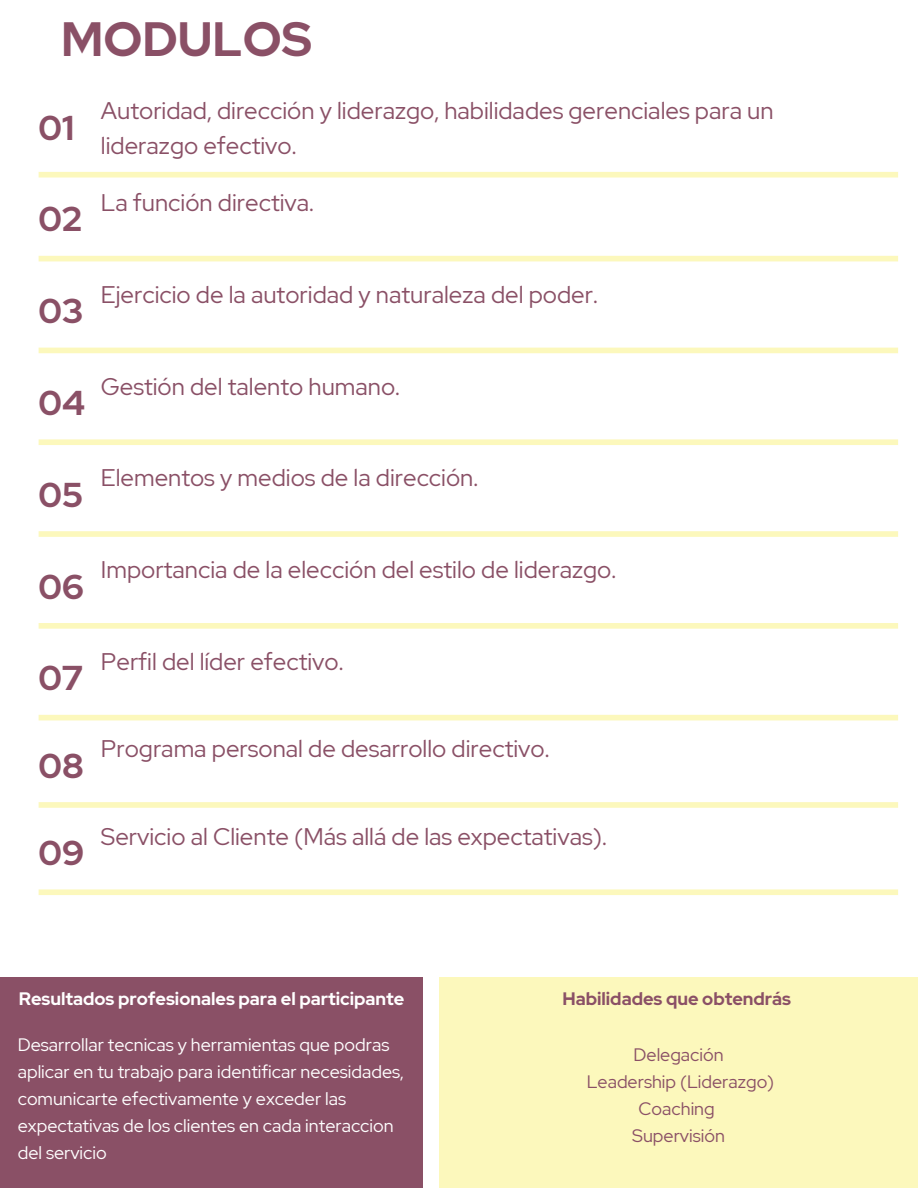
<style>
.page{position:relative;width:918px;height:1188px;background:#fff}
.page>*{position:absolute;margin:0;border:0;box-sizing:border-box;transform-origin:0 0}
.t1{font:700 48px "Red Hat Display";color:#8a5066}
.t2{font:700 34.35px "Red Hat Display";color:#8a5066}
.t3{font:24px/34.8px "Red Hat Display";color:#8a5066}
.t4{font:18px/27px "Red Hat Display";color:#fff}
.t5{font:18px/27px "Red Hat Display";color:#8a5066;text-align:center}
.t6{font:700 18px "Red Hat Display";color:#fff}
.t7{font:700 18px "Red Hat Display";color:#8a5066}
</style>
<div class="page">
<div style="left:39px;top:172px;width:859px;height:6px;background:#fcf8bc"></div>
<div style="left:39px;top:256px;width:859px;height:5px;background:#fcf8bc"></div>
<div style="left:39px;top:348px;width:859px;height:5px;background:#fcf8bc"></div>
<div style="left:39px;top:439px;width:859px;height:6px;background:#fcf8bc"></div>
<div style="left:39px;top:531px;width:859px;height:6px;background:#fcf8bc"></div>
<div style="left:39px;top:623px;width:859px;height:6px;background:#fcf8bc"></div>
<div style="left:39px;top:715px;width:859px;height:5px;background:#fcf8bc"></div>
<div style="left:39px;top:802px;width:859px;height:6px;background:#fcf8bc"></div>
<div style="left:39px;top:889px;width:859px;height:6px;background:#fcf8bc"></div>
<div style="left:0;top:977px;width:423px;height:211px;background:#8a5066"></div>
<div style="left:439px;top:977px;width:479px;height:211px;background:#fcf8bc"></div>
<h1 class="t1" style="left:61px;top:7px;width:253px">MODULOS</h1>
<h2 class="t2" style="left:39px;top:105px;width:37px">01</h2>
<h2 class="t2" style="left:39px;top:196px;width:45px">02</h2>
<p class="t3" style="left:101px;top:94px;width:674px">Autoridad, dirección y liderazgo, habilidades gerenciales para un liderazgo efectivo.</p>
<p class="t3" style="left:101px;top:185px;width:215px">La función directiva.</p>
<h2 class="t2" style="left:39px;top:288px;width:46px">03</h2>
<p class="t3" style="left:101px;top:277px;width:498px">Ejercicio de la autoridad y naturaleza del poder.</p>
<h2 class="t2" style="left:39px;top:380px;width:48px">04</h2>
<p class="t3" style="left:101px;top:369px;width:301px">Gestión del talento humano.</p>
<h2 class="t2" style="left:39px;top:472px;width:46px">05</h2>
<p class="t3" style="left:101px;top:460px;width:379px">Elementos y medios de la dirección.</p>
<h2 class="t2" style="left:39px;top:564px;width:47px">06</h2>
<p class="t3" style="left:101px;top:552px;width:517px">Importancia de la elección del estilo de liderazgo.</p>
<h2 class="t2" style="left:39px;top:655px;width:46px">07</h2>
<p class="t3" style="left:101px;top:644px;width:244px">Perfil del líder efectivo.</p>
<h2 class="t2" style="left:39px;top:743px;width:47px">08</h2>
<p class="t3" style="left:101px;top:731px;width:450px">Programa personal de desarrollo directivo.</p>
<h2 class="t2" style="left:39px;top:830px;width:47px">09</h2>
<p class="t3" style="left:101px;top:819px;width:507px">Servicio al Cliente (Más allá de las expectativas).</p>
<p class="t6" style="left:19px;top:986px;width:387px">Resultados profesionales para el participante</p>
<p class="t4" style="left:18px;top:1031px;width:388px">Desarrollar tecnicas y herramientas que podras aplicar en tu trabajo para identificar necesidades, comunicarte efectivamente y exceder las expectativas de los clientes en cada interaccion del servicio</p>
<p class="t7" style="left:562px;top:986px;width:230px">Habilidades que obtendrás</p>
<p class="t5" style="left:587px;top:1041px;width:189px">Delegación<br>Leadership (Liderazgo)<br>Coaching<br>Supervisión</p>
</div>
